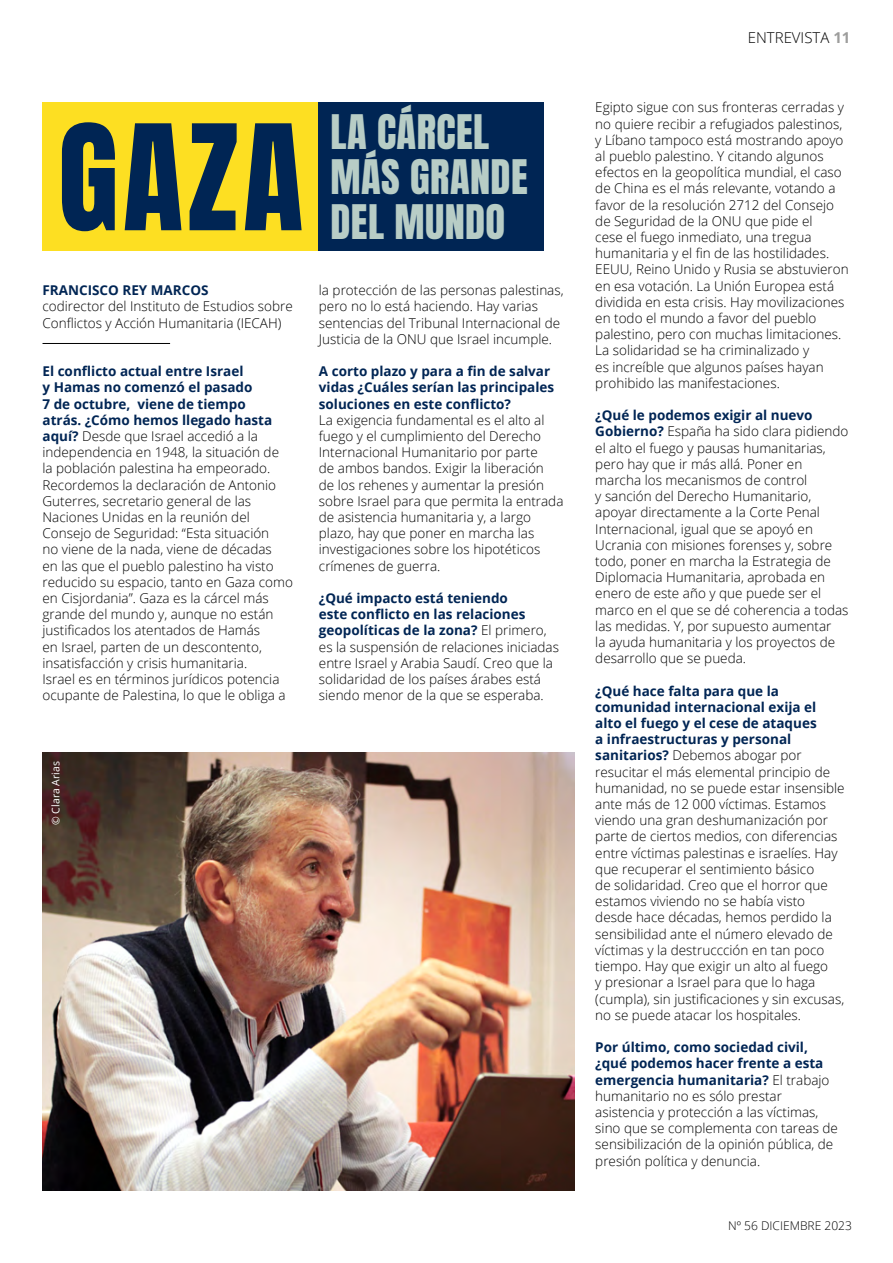
<style>
.page{position:relative;width:893px;height:1263px;background:#fff}
.page>*{position:absolute;margin:0;border:0;box-sizing:border-box;transform-origin:0 0}
.t1{font:124.5px "Anton";color:#002554}
.t2{font:40.5px/45px "Anton";letter-spacing:.01em;color:#b8cdc6}
.t3{font:300 15px "Open Sans";color:#000}
.t4{font:300 13.5px/16.2px "Open Sans";color:#000}
.t5{font:700 13.5px/16.2px "Open Sans";color:#002554}
.t6{font:300 12px "Open Sans";color:#000}
.t7{font:10.5px "Open Sans";color:#fff}
.s1{font-weight:700;color:#9d9d9c}
.s2{font-weight:700;color:#002554}
</style>
<div class="page">
<img style="left:43px;top:753px;width:531px;height:438px">
<hr style="left:43px;top:343px;width:127px;height:1px;background:#000">
<div style="left:43px;top:102px;width:276px;height:149px;background:#fddf22"></div>
<div style="left:318px;top:102px;width:225px;height:148px;background:#002554"></div>
<p class="t3" style="left:748px;top:27px;width:104px">ENTREVISTA <span class="s1">11</span></p>
<h1 class="t1" style="left:58px;top:114px;width:247px">GAZA</h1>
<p class="t5" style="left:43px;top:282px;width:168px">FRANCISCO REY MARCOS</p>
<p class="t4" style="left:43px;top:298px;width:252px">codirector del Instituto de Estudios sobre<br>Conflictos y Acción Humanitaria (IECAH)</p>
<p class="t4" style="left:43px;top:363px;width:252px"><span class="s2">El conflicto actual entre Israel<br>y Hamas no comenzó el pasado<br>7 de octubre, viene de tiempo<br>atrás. ¿Cómo hemos llegado hasta aquí?</span> Desde que Israel accedió a la independencia en 1948, la situación de<br>la población palestina ha empeorado.<br>Recordemos la declaración de Antonio Guterres, secretario general de las Naciones Unidas en la reunión del Consejo de Seguridad: “Esta situación<br>no viene de la nada, viene de décadas<br>en las que el pueblo palestino ha visto reducido su espacio, tanto en Gaza como en Cisjordania”. Gaza es la cárcel más grande del mundo y, aunque no están justificados los atentados de Hamás<br>en Israel, parten de un descontento, insatisfacción y crisis humanitaria.<br>Israel es en términos jurídicos potencia ocupante de Palestina, lo que le obliga a</p>
<p class="t7" style="left:49px;top:825px;width:65px;rotate:-90deg">© Clara Arias</p>
<h2 class="t2" style="left:331px;top:113px;width:199px">LA CÁRCEL<br>MÁS GRANDE<br>DEL MUNDO</h2>
<p class="t4" style="left:595px;top:99px;width:255px">Egipto sigue con sus fronteras cerradas y no quiere recibir a refugiados palestinos, y Líbano tampoco está mostrando apoyo al pueblo palestino. Y citando algunos efectos en la geopolítica mundial, el caso de China es el más relevante, votando a favor de la resolución 2712 del Consejo de Seguridad de la ONU que pide el<br>cese el fuego inmediato, una tregua humanitaria y el fin de las hostilidades.<br>EEUU, Reino Unido y Rusia se abstuvieron en esa votación. La Unión Europea está dividida en esta crisis. Hay movilizaciones en todo el mundo a favor del pueblo palestino, pero con muchas limitaciones.<br>La solidaridad se ha criminalizado y<br>es increíble que algunos países hayan prohibido las manifestaciones.</p>
<p class="t4" style="left:595px;top:407px;width:255px"><span class="s2">¿Qué le podemos exigir al nuevo Gobierno?</span> España ha sido clara pidiendo el alto el fuego y pausas humanitarias, pero hay que ir más allá. Poner en marcha los mecanismos de control<br>y sanción del Derecho Humanitario, apoyar directamente a la Corte Penal Internacional, igual que se apoyó en Ucrania con misiones forenses y, sobre todo, poner en marcha la Estrategia de Diplomacia Humanitaria, aprobada en enero de este año y que puede ser el marco en el que se dé coherencia a todas las medidas. Y, por supuesto aumentar<br>la ayuda humanitaria y los proyectos de desarrollo que se pueda.</p>
<p class="t4" style="left:595px;top:682px;width:251px"><span class="s2">¿Qué hace falta para que la comunidad internacional exija el alto el fuego y el cese de ataques<br>a infraestructuras y personal sanitarios?</span> Debemos abogar por resucitar el más elemental principio de humanidad, no se puede estar insensible ante más de 12 000 víctimas. Estamos viendo una gran deshumanización por parte de ciertos medios, con diferencias entre víctimas palestinas e israelíes. Hay que recuperar el sentimiento básico<br>de solidaridad. Creo que el horror que estamos viviendo no se había visto desde hace décadas, hemos perdido la sensibilidad ante el número elevado de víctimas y la destruccción en tan poco tiempo. Hay que exigir un alto al fuego<br>y presionar a Israel para que lo haga (cumpla), sin justificaciones y sin excusas, no se puede atacar los hospitales.</p>
<p class="t4" style="left:595px;top:1039px;width:244px"><span class="s2">Por último, como sociedad civil, ¿qué podemos hacer frente a esta emergencia humanitaria?</span> El trabajo humanitario no es sólo prestar asistencia y protección a las víctimas, sino que se complementa con tareas de sensibilización de la opinión pública, de presión política y denuncia.</p>
<p class="t4" style="left:319px;top:282px;width:246px">la protección de las personas palestinas, pero no lo está haciendo. Hay varias sentencias del Tribunal Internacional de Justicia de la ONU que Israel incumple.</p>
<p class="t5" style="left:319px;top:363px;width:237px">A corto plazo y para a fin de salvar vidas ¿Cuáles serían las principales soluciones en este conflicto?</p>
<p class="t4" style="left:319px;top:411px;width:246px">La exigencia fundamental es el alto al fuego y el cumplimiento del Derecho Internacional Humanitario por parte<br>de ambos bandos. Exigir la liberación<br>de los rehenes y aumentar la presión sobre Israel para que permita la entrada de asistencia humanitaria y, a largo plazo, hay que poner en marcha las investigaciones sobre los hipotéticos crímenes de guerra.</p>
<p class="t4" style="left:319px;top:590px;width:242px"><span class="s2">¿Qué impacto está teniendo<br>este conflicto en las relaciones geopolíticas de la zona?</span> El primero, es la suspensión de relaciones iniciadas entre Israel y Arabia Saudí. Creo que la solidaridad de los países árabes está siendo menor de la que se esperaba.</p>
<p class="t6" style="left:728px;top:1217px;width:125px">Nº 56 DICIEMBRE 2023</p>
</div>
